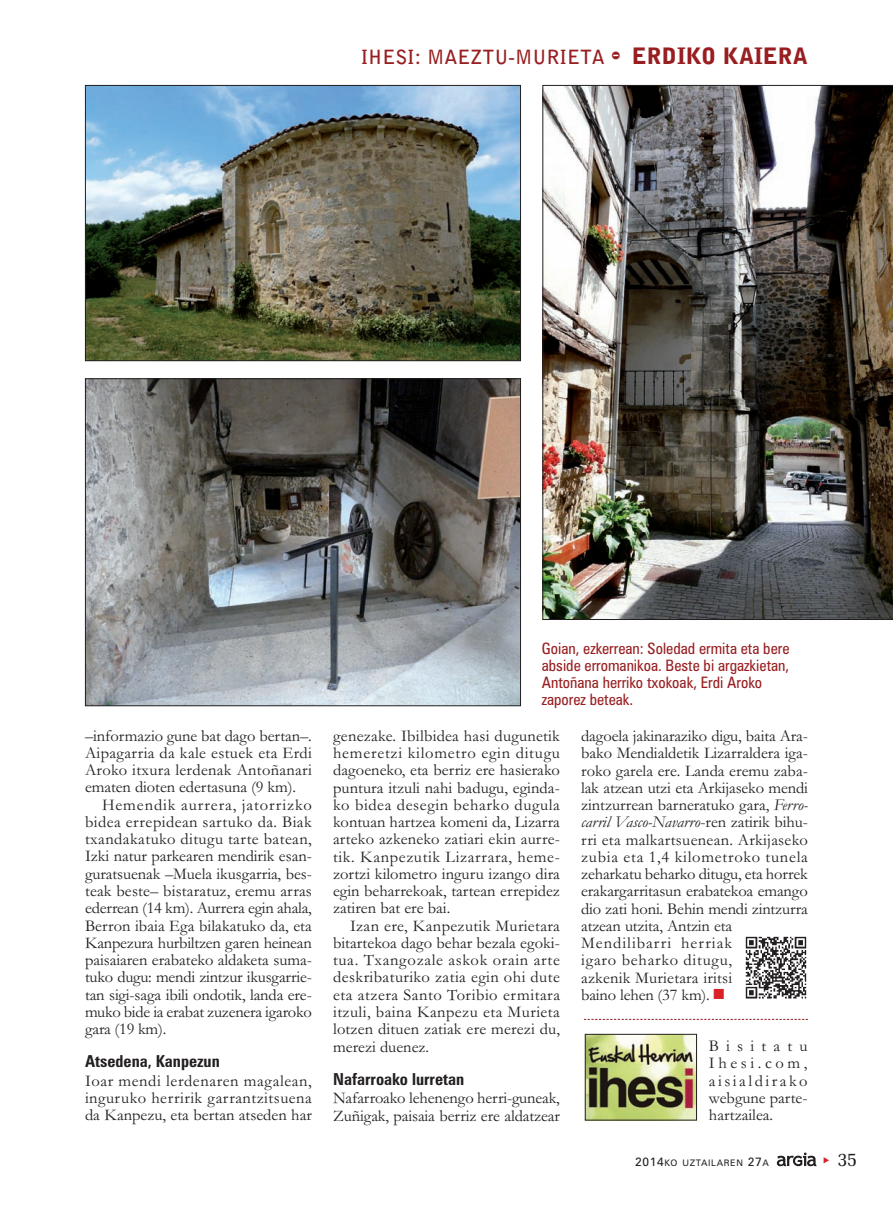
<style>
.page{position:relative;width:893px;height:1212px;background:#fff}
.page>*{position:absolute;margin:0;border:0;box-sizing:border-box;transform-origin:0 0}
.t1{font:700 19.5px "Bell Gothic Std";color:#981e21}
.t2{font:19.5px "Memoir";color:#231f20}
.t3{font:16.5px/17.2px "Garamond";color:#231f20;text-align:justify}
.t4{font:16.5px "Garamond";letter-spacing:.025em;color:#231f20}
.t5{font:16.5px "Garamond";letter-spacing:.02em;color:#231f20}
.t6{font:700 condensed 16.5px "Zurich BT";color:#231f20}
.t7{font:16.5px "Garamond";letter-spacing:.055em;color:#231f20}
.t8{font:condensed 15.75px/17.2px "Zurich BT";color:#981e21}
.t9{font:9px "Zurich BT";letter-spacing:.075em;color:#231f20}
.s1{font-family:"Bodiac";font-weight:400;font-size:22.5px}
.s2{font-weight:900;font-size:22.5px}
.s3{font-style:italic}
.s4{color:#da2128}
.s5{font-size:12px}
</style>
<div class="page">
<svg style="left:777px;top:1152px;width:39px;height:14px"></svg>
<svg style="left:584px;top:1019px;width:224px;height:1px"></svg>
<img style="left:587px;top:1036px;width:108px;height:82px">
<div style="left:585px;top:1034px;width:112px;height:86px;border:1px solid #231f20"></div>
<img style="left:745px;top:936px;width:62px;height:63px">
<img style="left:542px;top:85px;width:351px;height:535px">
<img style="left:87px;top:87px;width:432px;height:272px">
<div style="left:85px;top:85px;width:436px;height:276px;border:1px solid #231f20"></div>
<img style="left:87px;top:380px;width:432px;height:324px">
<div style="left:85px;top:378px;width:436px;height:328px;border:1px solid #231f20"></div>
<p class="t1" style="left:361px;top:46px;width:449px">IHESI: MAEZTU-MURIETA <span class="s1">-</span> <span class="s2">ERDIKO KAIERA</span></p>
<p class="t3" style="left:85px;top:729px;width:228px">–informazio gune bat dago bertan–.</p>
<p class="t5" style="left:85px;top:747px;width:228px">Aipagarria da kale estuek eta Erdi</p>
<p class="t5" style="left:85px;top:764px;width:228px">Aroko itxura lerdenak Antoñanari</p>
<p class="t3" style="left:85px;top:780px;width:213px">ematen dioten edertasuna (9 km).</p>
<p class="t7" style="left:102px;top:799px;width:211px">Hemendik aurrera, jatorrizko</p>
<p class="t4" style="left:85px;top:816px;width:228px">bidea errepidean sartuko da. Biak</p>
<p class="t4" style="left:85px;top:833px;width:228px">txandakatuko ditugu tarte batean,</p>
<p class="t3" style="left:85px;top:849px;width:228px">Izki natur parkearen mendirik esan-</p>
<p class="t3" style="left:85px;top:867px;width:228px">guratsuenak –Muela ikusgarria, bes-</p>
<p class="t3" style="left:85px;top:884px;width:228px">teak beste– bistaratuz, eremu arras</p>
<p class="t3" style="left:85px;top:901px;width:228px">ederrean (14 km). Aurrera egin ahala,</p>
<p class="t3" style="left:85px;top:918px;width:228px">Berron ibaia Ega bilakatuko da, eta</p>
<p class="t3" style="left:85px;top:936px;width:228px">Kanpezura hurbiltzen garen heinean</p>
<p class="t3" style="left:85px;top:953px;width:228px">paisaiaren erabateko aldaketa suma-</p>
<p class="t3" style="left:85px;top:970px;width:228px">tuko dugu: mendi zintzur ikusgarrie-</p>
<p class="t3" style="left:85px;top:987px;width:228px">tan sigi-saga ibili ondotik, landa ere-</p>
<p class="t3" style="left:85px;top:1005px;width:228px">muko bide ia erabat zuzenera igaroko</p>
<p class="t3" style="left:85px;top:1022px;width:83px">gara (19 km).</p>
<p class="t6" style="left:85px;top:1055px;width:136px">Atsedena, Kanpezun</p>
<p class="t3" style="left:85px;top:1074px;width:228px">Ioar mendi lerdenaren magalean, inguruko herririk garrantzitsuena da Kanpezu, eta bertan atseden har</p>
<p class="t8" style="left:542px;top:641px;width:249px">Goian, ezkerrean: Soledad ermita eta bere abside erromanikoa. Beste bi argazkietan, Antoñana herriko txokoak, Erdi Aroko zaporez beteak.</p>
<p class="t3" style="left:333px;top:729px;width:228px">genezake. Ibilbidea hasi dugunetik hemeretzi kilometro egin ditugu dagoeneko, eta berriz ere hasierako puntura itzuli nahi badugu, eginda&shy;ko bidea desegin beharko dugula kontuan hartzea komeni da, Lizarra arteko azkeneko zatiari ekin aurre&shy;tik. Kanpezutik Lizarrara, heme&shy;zortzi kilometro inguru izango dira egin beharrekoak, tartean errepidez zatiren bat ere bai.</p>
<p class="t3" style="left:333px;top:919px;width:228px;text-indent:17px">Izan ere, Kanpezutik Murietara bitartekoa dago behar bezala egoki&shy;tua. Txangozale askok orain arte deskribaturiko zatia egin ohi dute eta atzera Santo Toribio ermitara itzuli, baina Kanpezu eta Murieta lotzen dituen zatiak ere merezi du, merezi duenez.</p>
<p class="t6" style="left:333px;top:1072px;width:133px">Nafarroako lurretan</p>
<p class="t3" style="left:333px;top:1091px;width:228px">Nafarroako lehenengo herri-guneak,<br>Zuñigak, paisaia berriz ere aldatzear</p>
<p class="t3" style="left:581px;top:729px;width:228px;text-align:left">dagoela jakinaraziko digu, baita Ara&shy;bako Mendialdetik Lizarraldera iga&shy;roko garela ere. Landa eremu zaba&shy;lak atzean utzi eta Arkijaseko mendi zintzurrean barneratuko gara, <span class="s3">Ferro&shy;carril Vasco-Navarro</span>-ren zatirik bihu&shy;rri eta malkartsuenean. Arkijaseko zubia eta 1,4 kilometroko tunela zeharkatu beharko ditugu, eta horrek erakargarritasun erabatekoa emango dio zati honi. Behin mendi zintzurra atzean utzita, Antzin eta<br>Mendilibarri herriak<br>igaro beharko ditugu,<br>azkenik Murietara iritsi<br>baino lehen (37 km). <span class="s4">■</span></p>
<p class="t3" style="left:709px;top:1039px;width:100px">Bisitatu Ihesi.com, aisialdirako webgune parte&shy;hartzailea.</p>
<p class="t9" style="left:635px;top:1160px;width:135px"><span class="s5">2014</span>KO UZTAILAREN <span class="s5">27</span>A</p>
<p class="t2" style="left:837px;top:1147px;width:22px">35</p>
</div>
